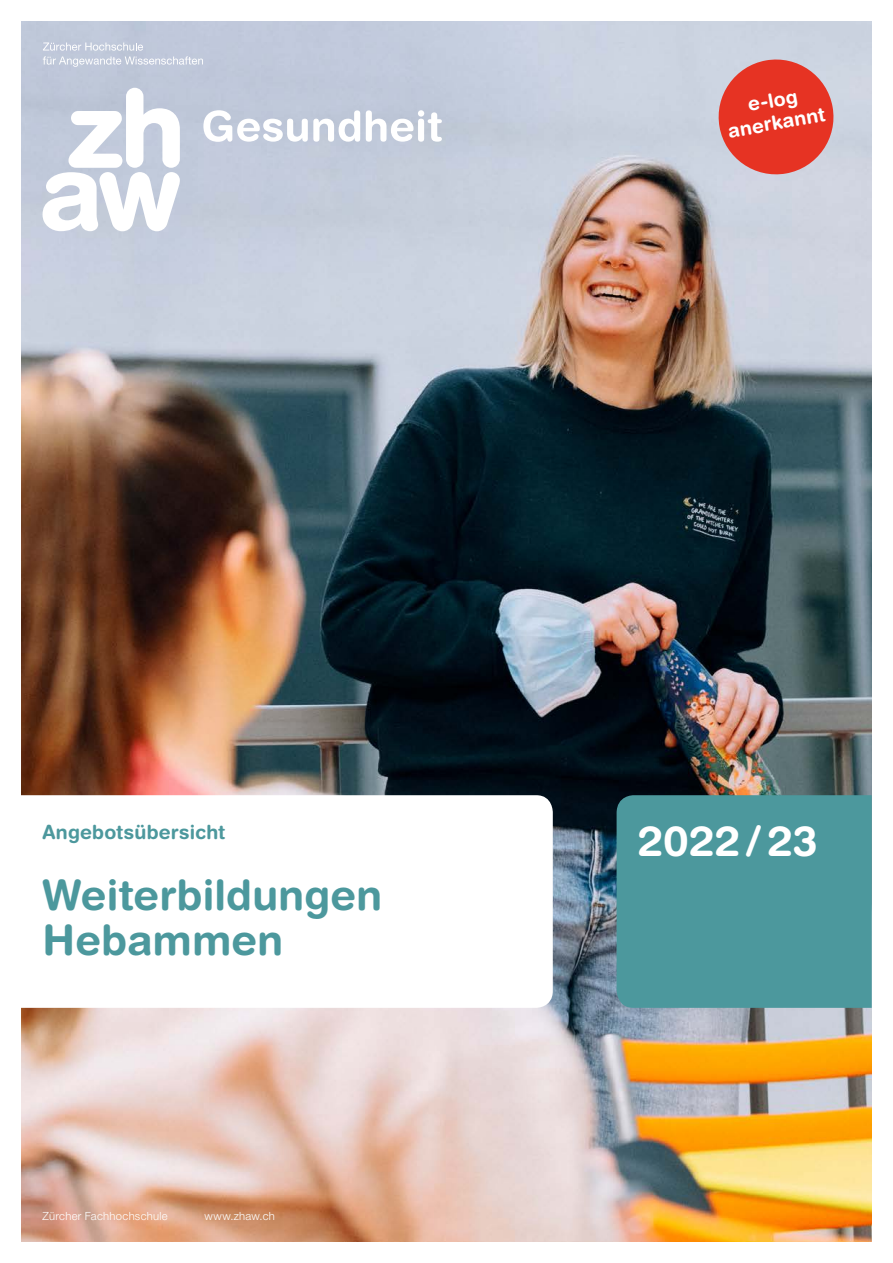
<style>
.page{position:relative;width:893px;height:1263px;background:#fff}
.page>*{position:absolute;margin:0;border:0;box-sizing:border-box;transform-origin:0 0}
.t1{font:700 42px/45px "Helvetica Rounded LT Std";letter-spacing:.005em;color:#4c989d}
.t2{font:700 42px "Helvetica Rounded LT Std";letter-spacing:.01em;color:#fff}
.t3{font:700 19.5px "Helvetica Rounded LT Std";letter-spacing:.01em;color:#4c989d}
.t4{font:700 19.5px/22.5px "Helvetica Rounded LT Std";color:#fff;text-align:center}
.t5{font:300 11.25px "Helvetica Neue LT Std";letter-spacing:.025em;color:#fff}
</style>
<div class="page">
<img style="left:21px;top:21px;width:851px;height:1221px">
<svg style="left:21px;top:795px;width:532px;height:213px"></svg>
<div style="left:617px;top:795px;width:255px;height:213px;background:#4c989d"></div>
<svg style="left:203px;top:110px;width:239px;height:32px"></svg>
<svg style="left:43px;top:88px;width:137px;height:144px"></svg>
<svg style="left:43px;top:43px;width:160px;height:24px;background:#c9d0df"></svg>
<svg style="left:714px;top:55px;width:124px;height:124px;background:#dd6761"></svg>
<h2 class="t4" style="left:722px;top:97px;width:100px;rotate:-10deg">e-log anerkannt</h2>
<h2 class="t3" style="left:43px;top:820px;width:184px">Angebotsübersicht</h2>
<h1 class="t1" style="left:43px;top:871px;width:341px">Weiterbildungen<br>Hebammen</h1>
<p class="t5" style="left:43px;top:1209px;width:127px">Zürcher Fachhochschule</p>
<p class="t5" style="left:205px;top:1209px;width:72px">www.zhaw.ch</p>
<h1 class="t2" style="left:638px;top:815px;width:181px">2022/23</h1>
</div>
